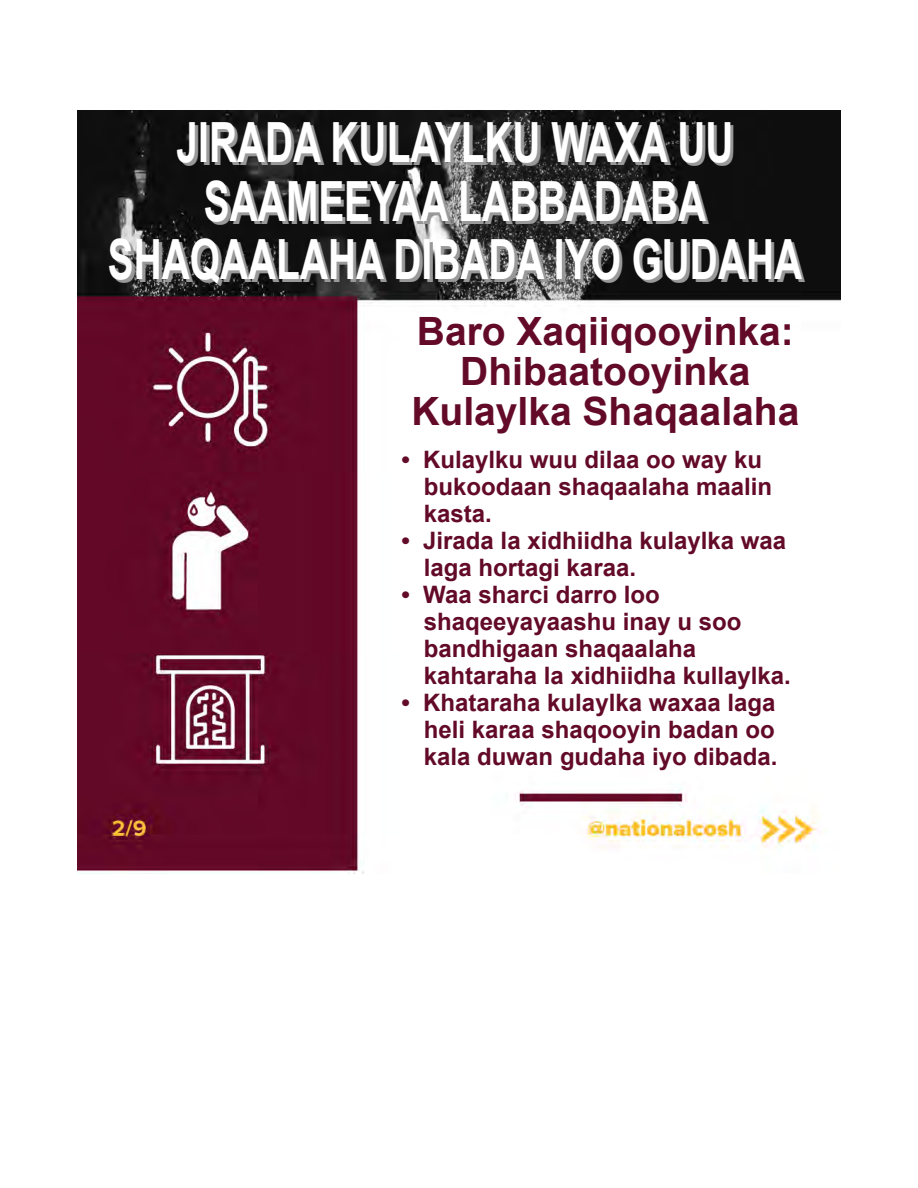
<style>
.page{position:relative;width:918px;height:1188px;background:#fff}
.page>*{position:absolute;margin:0;border:0;box-sizing:border-box;transform-origin:0 0}
.t1{font:700 55.5px/58.5px "Arial";color:#fff;text-align:center;scale:.7 1}
.t2{font:700 39px/40.5px "Arial";color:#620a27;text-align:center}
.t3{font:700 24px/27px "Arial";color:#620a27}
</style>
<div class="page">
<img style="left:78px;top:110px;width:762px;height:763px">
<h1 class="t1" style="left:108px;top:114px;width:993px">JIRADA KULAYLKU WAXA UU<br>SAAMEEYAA LABBADABA<br>SHAQAALAHA DIBADA IYO GUDAHA</h1>
<h2 class="t2" style="left:411px;top:311px;width:390px">Baro Xaqiiqooyinka:<br>Dhibaatooyinka<br>Kulaylka Shaqaalaha</h2>
<p class="t3" style="left:424px;top:447px;width:350px;text-indent:-22px">• Kulaylku wuu dilaa oo way ku bukoodaan shaqaalaha maalin kasta.</p>
<p class="t3" style="left:424px;top:528px;width:364px;text-indent:-22px">• Jirada la xidhiidha kulaylka waa laga hortagi karaa.</p>
<p class="t3" style="left:424px;top:582px;width:368px;text-indent:-22px">• Waa sharci darro loo shaqeeyayaashu inay u soo bandhigaan shaqaalaha kahtaraha la xidhiidha kullaylka.</p>
<p class="t3" style="left:424px;top:690px;width:355px;text-align:justify;text-indent:-22px">• Khataraha kulaylka waxaa laga heli karaa shaqooyin badan oo kala duwan gudaha iyo dibada.</p>
</div>
